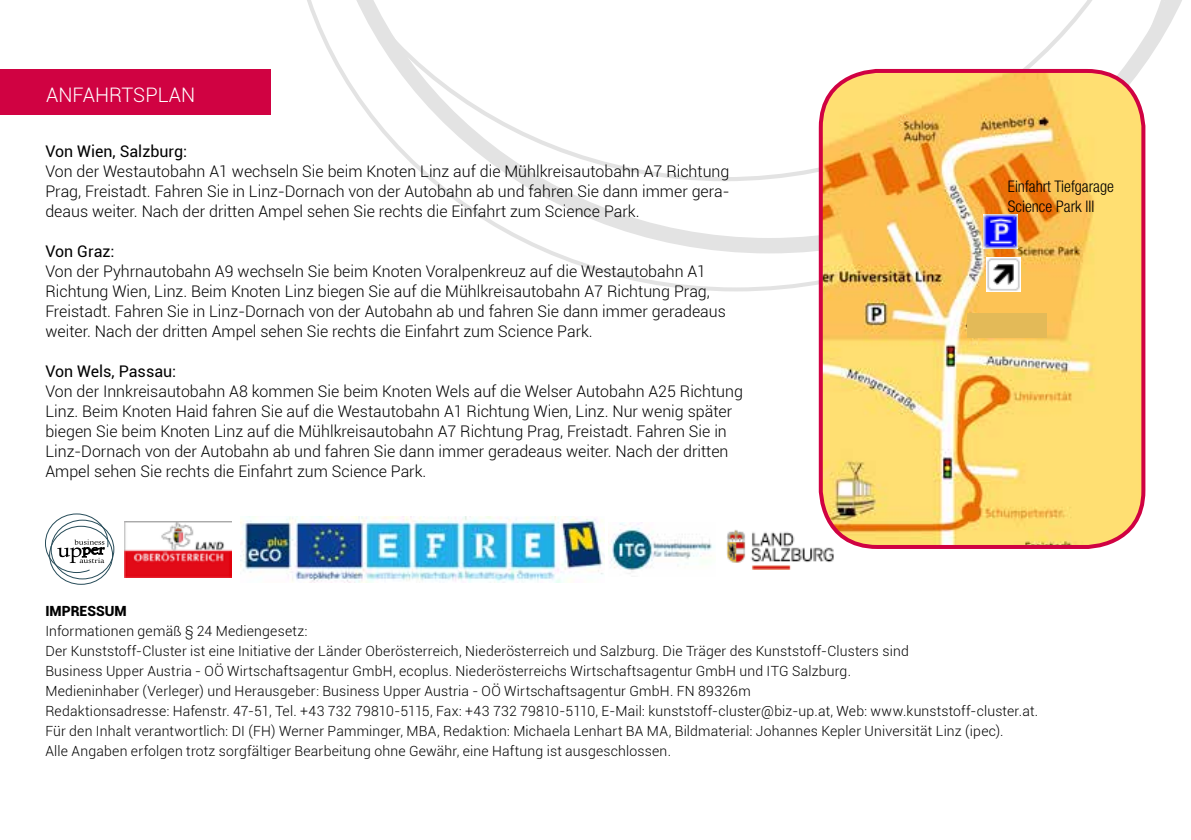
<style>
.page{position:relative;width:1191px;height:840px;background:#fff}
.page>*{position:absolute;margin:0;border:0;box-sizing:border-box;transform-origin:0 0}
.t1{font:300 20px "Roboto";color:#fff}
.t2{font:300 16px/20px "Roboto";color:#000}
.t3{font:16px "Roboto";color:#000}
.t4{font:300 condensed 16px/19.2px "Helvetica Neue LT Std";color:#000}
.t5{font:300 14px/20px "Roboto";letter-spacing:.015em;color:#000}
.t6{font:900 14px "Roboto";color:#000}
</style>
<div class="page">
<svg style="left:431px;top:0;width:751px;height:291px"></svg>
<svg style="left:307px;top:0;width:864px;height:181px"></svg>
<hr style="left:1190px;top:588px;width:1px;height:45px;background:#d00242">
<img style="left:125px;top:521px;width:107px;height:56px">
<svg style="left:45px;top:513px;width:63px;height:59px"></svg>
<img style="left:240px;top:516px;width:364px;height:66px">
<img style="left:608px;top:522px;width:106px;height:52px">
<img style="left:727px;top:530px;width:107px;height:38px">
<div style="left:0;top:69px;width:270px;height:45px;background:#d00242"></div>
<img style="left:820px;top:71px;width:321px;height:475px">
<div style="left:818px;top:69px;width:327px;height:479px;border:4px solid #d00242;border-radius:57px"></div>
<img style="left:983px;top:214px;width:34px;height:34px">
<img style="left:986px;top:257px;width:34px;height:34px">
<div style="left:967px;top:313px;width:79px;height:24px;background:#e3ba58"></div>
<p class="t1" style="left:46px;top:80px;width:151px">ANFAHRTSPLAN</p>
<p class="t3" style="left:45px;top:140px;width:143px">Von Wien, Salzburg:</p>
<p class="t2" style="left:45px;top:160px;width:685px;text-align:justify">Von der Westautobahn A1 wechseln Sie beim Knoten Linz auf die Mühlkreisautobahn A7 Richtung Prag, Freistadt. Fahren Sie in Linz-Dornach von der Autobahn ab und fahren Sie dann immer gera&shy;deaus weiter. Nach der dritten Ampel sehen Sie rechts die Einfahrt zum Science Park.</p>
<p class="t3" style="left:45px;top:240px;width:71px">Von Graz:</p>
<p class="t2" style="left:45px;top:260px;width:682px">Von der Pyhrnautobahn A9 wechseln Sie beim Knoten Voralpenkreuz auf die Westautobahn A1<br>Richtung Wien, Linz. Beim Knoten Linz biegen Sie auf die Mühlkreisautobahn A7 Richtung Prag, Freistadt. Fahren Sie in Linz-Dornach von der Autobahn ab und fahren Sie dann immer geradeaus weiter. Nach der dritten Ampel sehen Sie rechts die Einfahrt zum Science Park.</p>
<p class="t3" style="left:45px;top:360px;width:132px">Von Wels, Passau:</p>
<p class="t2" style="left:45px;top:380px;width:699px">Von der Innkreisautobahn A8 kommen Sie beim Knoten Wels auf die Welser Autobahn A25 Richtung Linz. Beim Knoten Haid fahren Sie auf die Westautobahn A1 Richtung Wien, Linz. Nur wenig später biegen Sie beim Knoten Linz auf die Mühlkreisautobahn A7 Richtung Prag, Freistadt. Fahren Sie in Linz-Dornach von der Autobahn ab und fahren Sie dann immer geradeaus weiter. Nach der dritten Ampel sehen Sie rechts die Einfahrt zum Science Park.</p>
<p class="t4" style="left:1008px;top:177px;width:108px">Einfahrt Tiefgarage<br>Science Park III</p>
<p class="t6" style="left:45px;top:600px;width:83px">IMPRESSUM</p>
<p class="t5" style="left:45px;top:620px;width:994px">Informationen gemäß § 24 Mediengesetz:<br>Der Kunststoff-Cluster ist eine Initiative der Länder Oberösterreich, Niederösterreich und Salzburg. Die Träger des Kunststoff-Clusters sind<br>Business Upper Austria - OÖ Wirtschaftsagentur GmbH, ecoplus. Niederösterreichs Wirtschaftsagentur GmbH und ITG Salzburg.<br>Medieninhaber (Verleger) und Herausgeber: Business Upper Austria - OÖ Wirtschaftsagentur GmbH. FN 89326m<br>Redaktionsadresse: Hafenstr. 47-51, Tel. +43 732 79810-5115, Fax: +43 732 79810-5110, E-Mail: kunststoff-cluster@biz-up.at, Web: www.kunststoff-cluster.at.<br>Für den Inhalt verantwortlich: DI (FH) Werner Pamminger, MBA, Redaktion: Michaela Lenhart BA MA, Bildmaterial: Johannes Kepler Universität Linz (ipec).<br>Alle Angaben erfolgen trotz sorgfältiger Bearbeitung ohne Gewähr, eine Haftung ist ausgeschlossen.</p>
</div>
